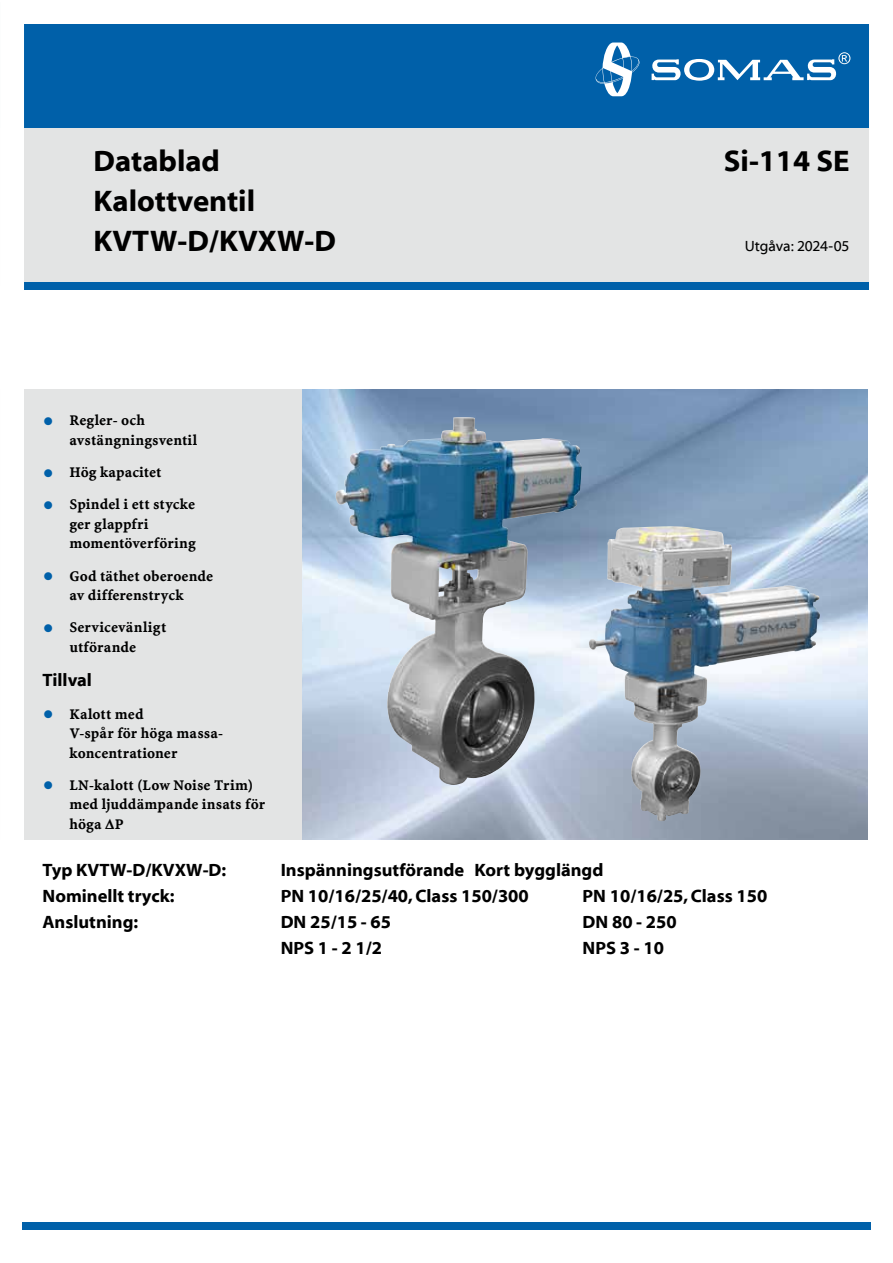
<style>
.page{position:relative;width:893px;height:1263px;background:#fff}
.page>*{position:absolute;margin:0;border:0;box-sizing:border-box;transform-origin:0 0}
.t1{font:30px/40.2px "Myriad Bd Web";color:#000}
.t2{font:18px "Myriad Bd Web";color:#000}
.t3{font:15px/19.5px "Minion Bd Web";letter-spacing:.005em;color:#000}
.t4{font:15px "Myriad Web";letter-spacing:-.01em;color:#000}
.s1{font-family:"Minion Web";font-size:36px;color:#0060a9}
</style>
<div class="page">
<img style="left:302px;top:389px;width:565px;height:451px">
<div style="left:0;top:125px;width:893px;height:161px;background:#e3e4e4"></div>
<div style="left:0;top:2px;width:893px;height:126px;background:#0060a9"></div>
<div style="left:10px;top:282px;width:883px;height:8px;background:#0060a9"></div>
<div style="left:0;top:389px;width:302px;height:451px;background:#e3e4e4"></div>
<div style="left:0;top:0;width:893px;height:1263px;border:24px solid #fff"></div>
<svg style="left:651px;top:52px;width:199px;height:29px"></svg>
<svg style="left:595px;top:43px;width:44px;height:53px"></svg>
<div style="left:23px;top:1222px;width:848px;height:8px;background:#0060a9"></div>
<img style="left:336px;top:417px;width:122px;height:121px">
<img style="left:589px;top:526px;width:82px;height:184px">
<h1 class="t1" style="left:94px;top:141px;width:128px">Datablad</h1>
<h1 class="t1" style="left:724px;top:141px;width:127px">Si-114 SE</h1>
<h1 class="t1" style="left:94px;top:181px;width:244px">Kalottventil<br>KVTW-D/KVXW-D</h1>
<p class="t4" style="left:745px;top:238px;width:106px">Utgåva: 2024-05</p>
<p class="t3" style="left:70px;top:411px;width:129px;text-indent:-27px"><span class="s1">•</span> Regler- och avstängningsventil</p>
<p class="t3" style="left:43px;top:463px;width:120px"><span class="s1">•</span> Hög kapacitet</p>
<p class="t3" style="left:70px;top:495px;width:128px;text-indent:-27px"><span class="s1">•</span> Spindel i ett stycke ger glappfri momentöverföring</p>
<p class="t3" style="left:43px;top:566px;width:172px;text-align:center"><span class="s1">•</span> God täthet oberoende av differenstryck</p>
<p class="t3" style="left:43px;top:618px;width:125px;text-align:center"><span class="s1">•</span> Servicevänligt utförande</p>
<p class="t2" style="left:43px;top:670px;width:51px">Tillval</p>
<p class="t3" style="left:70px;top:704px;width:155px;text-indent:-27px"><span class="s1">•</span> Kalott med<br>V-spår för höga massa&shy;koncentrationer</p>
<p class="t3" style="left:70px;top:775px;width:197px;text-indent:-27px"><span class="s1">•</span> LN-kalott (Low Noise Trim) med ljuddämpande insats för höga ∆P</p>
<p class="t2" style="left:43px;top:860px;width:185px">Typ KVTW-D/KVXW-D:</p>
<p class="t2" style="left:281px;top:860px;width:324px">Inspänningsutförande Kort bygglängd</p>
<p class="t2" style="left:43px;top:886px;width:134px">Nominellt tryck:</p>
<p class="t2" style="left:281px;top:886px;width:250px">PN 10/16/25/40, Class 150/300</p>
<p class="t2" style="left:583px;top:886px;width:186px">PN 10/16/25, Class 150</p>
<p class="t2" style="left:43px;top:912px;width:97px">Anslutning:</p>
<p class="t2" style="left:281px;top:912px;width:112px">DN 25/15 - 65</p>
<p class="t2" style="left:583px;top:912px;width:96px">DN 80 - 250</p>
<p class="t2" style="left:281px;top:938px;width:103px">NPS 1 - 2 1/2</p>
<p class="t2" style="left:583px;top:938px;width:83px">NPS 3 - 10</p>
</div>
